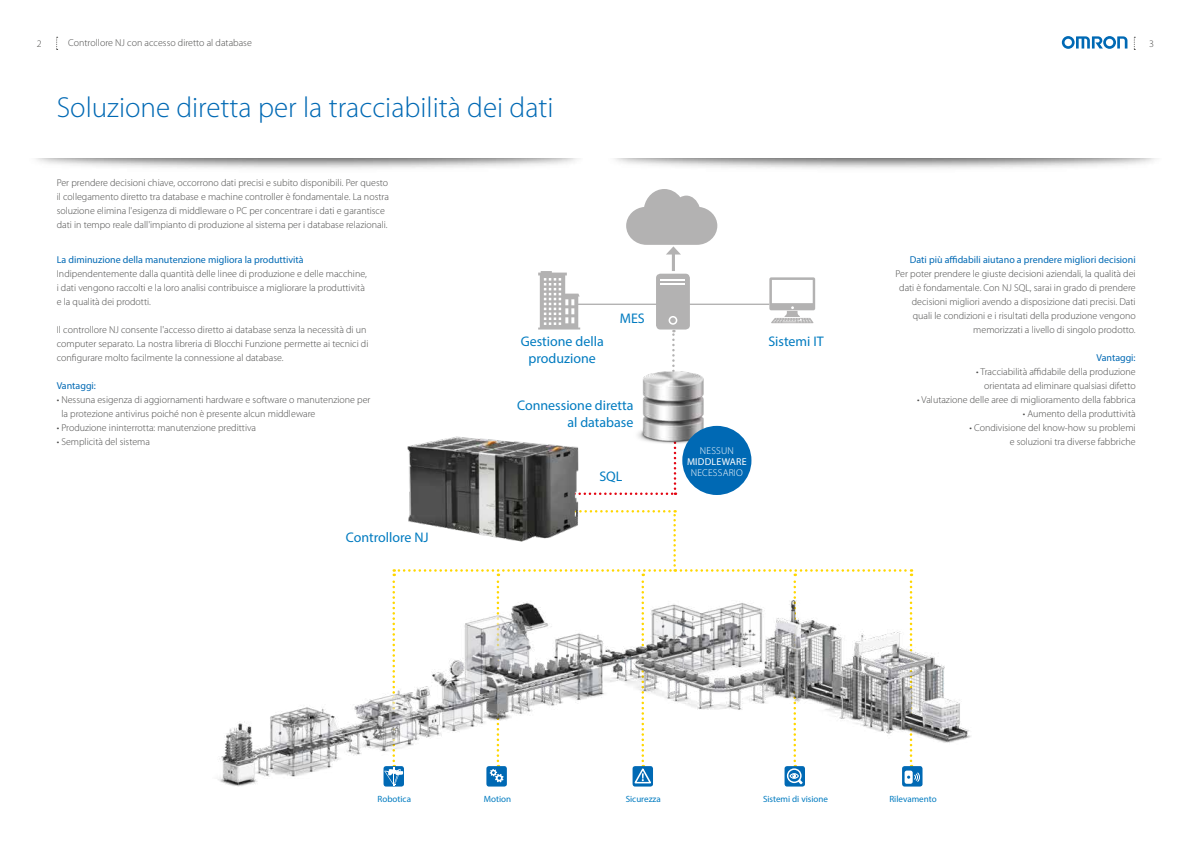
<style>
.page{position:relative;width:1191px;height:842px;background:#fff}
.page>*{position:absolute;margin:0;border:0;box-sizing:border-box;transform-origin:0 0}
.t1{font:300 29px "Myriad Pro";color:#0069b4}
.t2{font:14px/17.1px "Myriad Pro";color:#007bc0;text-align:right}
.t3{font:300 10px/14px "Myriad Pro";color:#4a4a49}
.t4{font:10px "Myriad Pro";color:#0069b4}
.t5{font:300 10px "Myriad Pro";letter-spacing:.02em;color:#fff}
.t6{font:10px "Myriad Pro";letter-spacing:.02em;color:#fff}
.t7{font:9px "Myriad Pro";color:#007bc0}
</style>
<div class="page">
<svg style="left:1061px;top:36px;width:66px;height:13px"></svg>
<img style="left:218px;top:653px;width:753px;height:133px">
<svg style="left:384px;top:510px;width:536px;height:276px"></svg>
<hr style="left:672px;top:252px;width:3px;height:19px;background:#b3b2b2">
<img style="left:676px;top:371px;width:35px;height:84px">
<svg style="left:769px;top:277px;width:46px;height:46px"></svg>
<svg style="left:538px;top:271px;width:138px;height:224px"></svg>
<svg style="left:626px;top:189px;width:91px;height:65px"></svg>
<div style="left:656px;top:274px;width:34px;height:55px;background:#b3b2b2;border-radius:4px"></div>
<div style="left:668px;top:316px;width:9px;height:9px;border:2px solid #fff;border-radius:50%"></div>
<hr style="left:661px;top:279px;width:24px;height:2px;background:#fff">
<hr style="left:661px;top:283px;width:24px;height:2px;background:#fff">
<hr style="left:577px;top:304px;width:192px;height:1px;background:#b3b2b2">
<img style="left:396px;top:428px;width:197px;height:117px">
<div style="left:682px;top:426px;width:69px;height:69px;background:#0069b4;border-radius:50%"></div>
<svg style="left:1133px;top:37px;width:2px;height:13px"></svg>
<svg style="left:56px;top:37px;width:2px;height:13px"></svg>
<p class="t3" style="left:37px;top:37px;width:6px">2</p>
<p class="t3" style="left:68px;top:36px;width:185px">Controllore NJ con accesso diretto al database</p>
<p class="t3" style="left:1149px;top:37px;width:6px">3</p>
<h1 class="t1" style="left:57px;top:90px;width:498px">Soluzione diretta per la tracciabilità dei dati</h1>
<p class="t3" style="left:57px;top:176px;width:334px">Per prendere decisioni chiave, occorrono dati precisi e subito disponibili. Per questo il collegamento diretto tra database e machine controller è fondamentale. La nostra soluzione elimina l'esigenza di middleware o PC per concentrare i dati e garantisce dati in tempo reale dall'impianto di produzione al sistema per i database relazionali.</p>
<p class="t4" style="left:57px;top:253px;width:248px">La diminuzione della manutenzione migliora la produttività</p>
<p class="t3" style="left:57px;top:266px;width:312px">Indipendentemente dalla quantità delle linee di produzione e delle macchine, i dati vengono raccolti e la loro analisi contribuisce a migliorare la produttività e la qualità dei prodotti.</p>
<p class="t3" style="left:57px;top:322px;width:313px">Il controllore NJ consente l'accesso diretto ai database senza la necessità di un computer separato. La nostra libreria di Blocchi Funzione permette ai tecnici di configurare molto facilmente la connessione al database.</p>
<p class="t4" style="left:57px;top:379px;width:41px">Vantaggi:</p>
<p class="t3" style="left:61px;top:392px;width:311px;text-indent:-5px">• Nessuna esigenza di aggiornamenti hardware e software o manutenzione per la protezione antivirus poiché non è presente alcun middleware</p>
<p class="t3" style="left:57px;top:420px;width:201px">• Produzione ininterrotta: manutenzione predittiva</p>
<p class="t3" style="left:57px;top:434px;width:95px">• Semplicità del sistema</p>
<h2 class="t2" style="left:346px;top:529px;width:84px">Controllore NJ</h2>
<h2 class="t2" style="left:620px;top:309px;width:26px">MES</h2>
<h2 class="t2" style="left:520px;top:332px;width:85px">Gestione della</h2>
<h2 class="t2" style="left:768px;top:332px;width:57px">Sistemi IT</h2>
<h2 class="t2" style="left:528px;top:349px;width:69px">produzione</h2>
<h2 class="t2" style="left:517px;top:396px;width:118px">Connessione diretta al database</h2>
<h2 class="t2" style="left:599px;top:468px;width:25px">SQL</h2>
<p class="t5" style="left:700px;top:444px;width:35px">NESSUN</p>
<p class="t6" style="left:687px;top:455px;width:61px">MIDDLEWARE</p>
<p class="t5" style="left:691px;top:466px;width:54px">NECESSARIO</p>
<p class="t4" style="left:909px;top:253px;width:227px">Dati più affidabili aiutano a prendere migliori decisioni</p>
<p class="t3" style="left:895px;top:266px;width:242px;text-align:right">Per poter prendere le giuste decisioni aziendali, la qualità dei dati è fondamentale. Con NJ SQL, sarai in grado di prendere decisioni migliori avendo a disposizione dati precisi. Dati quali le condizioni e i risultati della produzione vengono memorizzati a livello di singolo prodotto.</p>
<p class="t4" style="left:1096px;top:351px;width:41px">Vantaggi:</p>
<p class="t3" style="left:976px;top:364px;width:161px;text-align:right">• Tracciabilità affidabile della produzione orientata ad eliminare qualsiasi difetto</p>
<p class="t3" style="left:917px;top:392px;width:220px">• Valutazione delle aree di miglioramento della fabbrica</p>
<p class="t3" style="left:1022px;top:406px;width:114px">• Aumento della produttività</p>
<p class="t3" style="left:969px;top:420px;width:168px;text-align:right">• Condivisione del know-how su problemi e soluzioni tra diverse fabbriche</p>
<p class="t7" style="left:377px;top:793px;width:35px">Robotica</p>
<p class="t7" style="left:484px;top:793px;width:29px">Motion</p>
<p class="t7" style="left:625px;top:793px;width:37px">Sicurezza</p>
<p class="t7" style="left:763px;top:793px;width:66px">Sistemi di visione</p>
<p class="t7" style="left:889px;top:793px;width:49px">Rilevamento</p>
</div>
